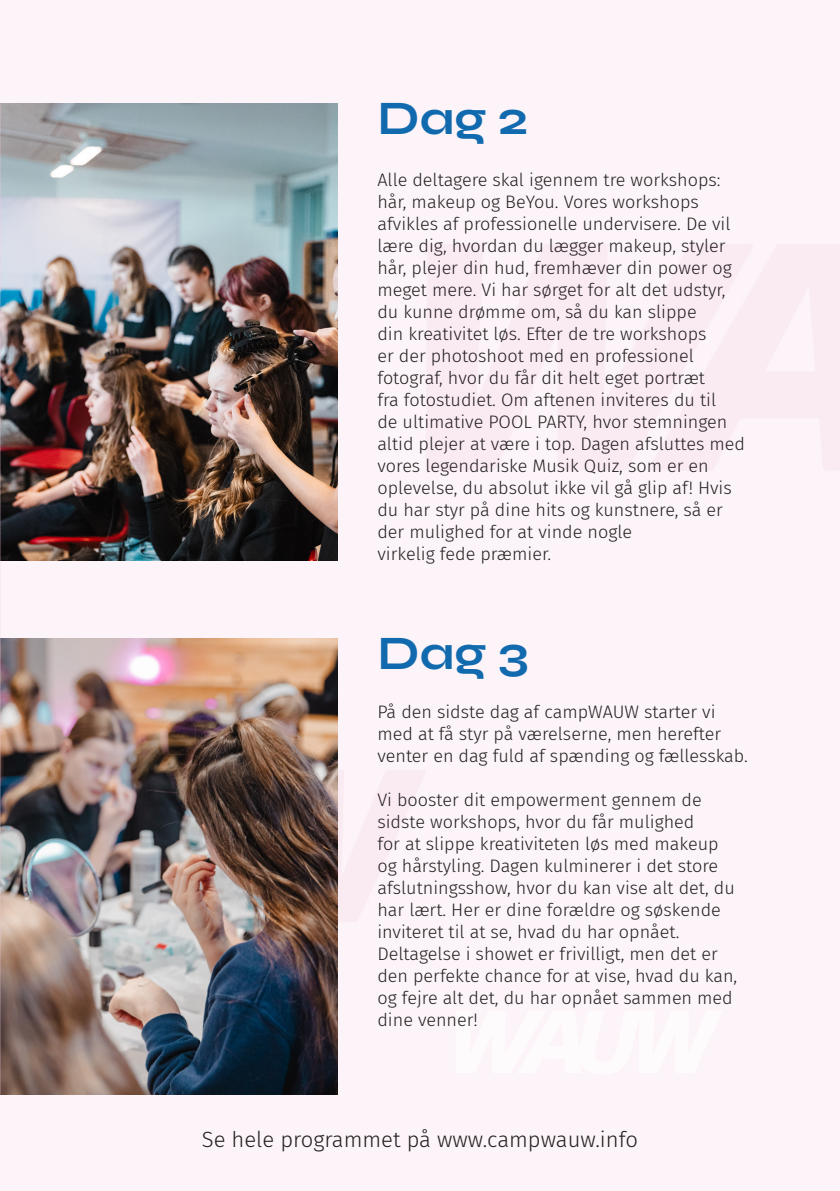
<style>
.page{position:relative;width:840px;height:1191px;background:#fff}
.page>*{position:absolute;margin:0;border:0;box-sizing:border-box;transform-origin:0 0}
.Dag_pt30{font:700 48px "Syne";color:#126aae}
.t1{font:300 22px "Fira Sans";color:#231f20}
.Brødtekst_10_rød{font:300 18px/22px "Fira Sans";color:#231f20}
</style>
<div class="page">
<img style="left:0;top:0;width:839px;height:1191px">
<img style="left:0;top:103px;width:337px;height:457px">
<img style="left:0;top:638px;width:337px;height:456px">
<p class="Dag_pt30" style="left:377px;top:88px;width:152px">Dag 2</p>
<p class="Brødtekst_10_rød" style="left:377px;top:168px;width:369px">Alle deltagere skal igennem tre workshops: hår, makeup og BeYou. Vores workshops afvikles af professionelle undervisere. De vil lære dig, hvordan du lægger makeup, styler hår, plejer din hud, fremhæver din power og meget mere. Vi har sørget for alt det udstyr, du kunne drømme om, så du kan slippe<br>din kreativitet løs. Efter de tre workshops<br>er der photoshoot med en professionel fotograf, hvor du får dit helt eget portræt<br>fra fotostudiet. Om aftenen inviteres du til<br>de ultimative POOL PARTY, hvor stemningen altid plejer at være i top. Dagen afsluttes med vores legendariske Musik Quiz, som er en oplevelse, du absolut ikke vil gå glip af! Hvis du har styr på dine hits og kunstnere, så er der mulighed for at vinde nogle</p>
<p class="Brødtekst_10_rød" style="left:377px;top:542px;width:175px">virkelig fede præmier.</p>
<p class="Dag_pt30" style="left:377px;top:623px;width:153px">Dag 3</p>
<p class="Brødtekst_10_rød" style="left:377px;top:700px;width:372px">På den sidste dag af campWAUW starter vi med at få styr på værelserne, men herefter venter en dag fuld af spænding og fællesskab.</p>
<p class="Brødtekst_10_rød" style="left:377px;top:788px;width:361px">Vi booster dit empowerment gennem de sidste workshops, hvor du får mulighed<br>for at slippe kreativiteten løs med makeup og hårstyling. Dagen kulminerer i det store afslutningsshow, hvor du kan vise alt det, du har lært. Her er dine forældre og søskende inviteret til at se, hvad du har opnået.<br>Deltagelse i showet er frivilligt, men det er den perfekte chance for at vise, hvad du kan, og fejre alt det, du har opnået sammen med dine venner!</p>
<p class="t1" style="left:202px;top:1124px;width:437px">Se hele programmet på www.campwauw.info</p>
</div>
